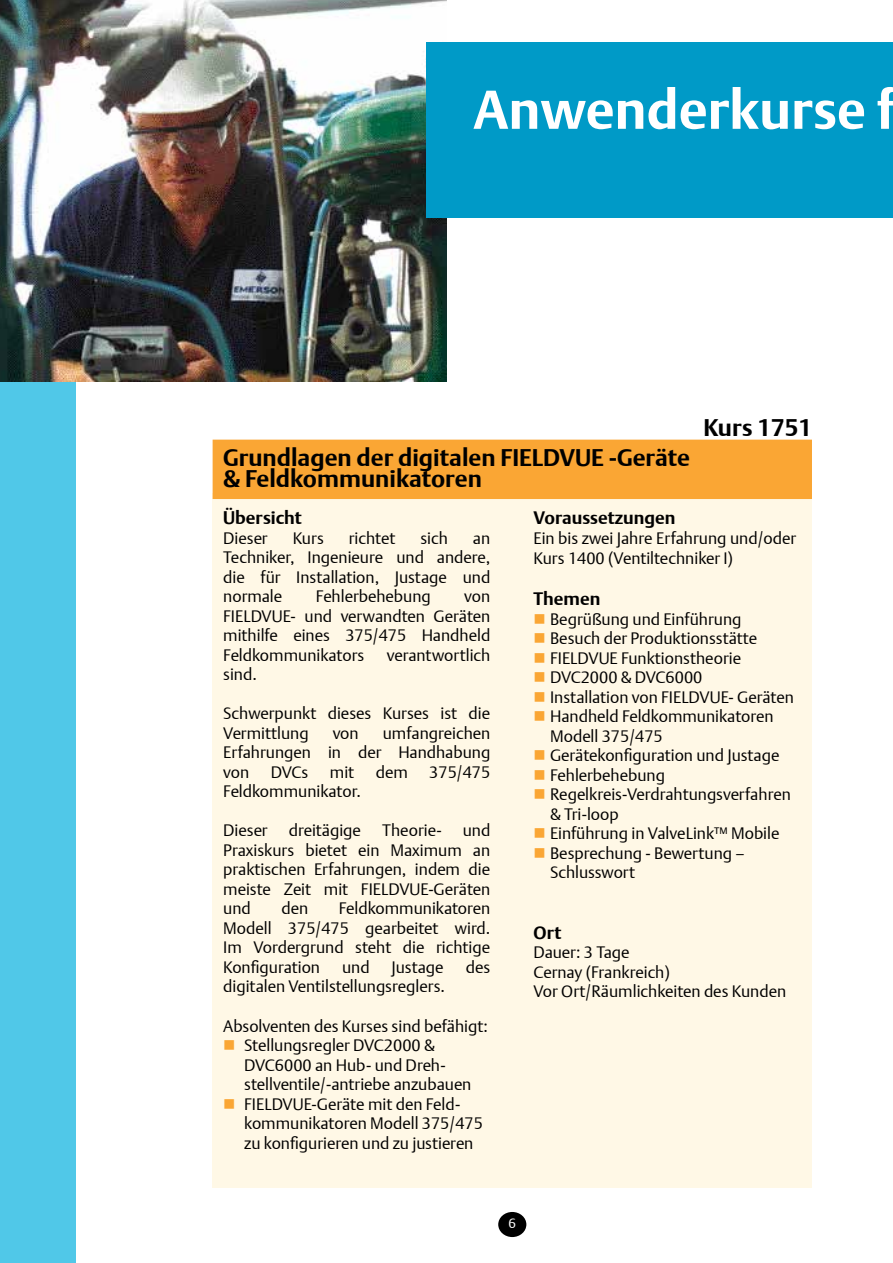
<style>
.page{position:relative;width:893px;height:1263px;background:#fff}
.page>*{position:absolute;margin:0;border:0;box-sizing:border-box;transform-origin:0 0}
.t1{font:700 54px "DTL Argo T";color:#fff}
.t2{font:700 24px/21px "DTL Argo T";color:#000}
.t3{font:700 18px "DTL Argo T";color:#000}
.t4{font:16.5px/19.5px "DTL Argo T Light";color:#000}
.t5{font:13.5px "DTL Argo T Light";color:#fff}
.s1{color:#faa634}
</style>
<div class="page">
<div style="left:498px;top:1212px;width:28px;height:25px;background:#000;border-radius:50%"></div>
<div style="left:0;top:0;width:76px;height:1263px;background:#50c8e8"></div>
<img style="left:0;top:0;width:446px;height:381px">
<div style="left:213px;top:493px;width:599px;height:694px;background:#fff8e6"></div>
<div style="left:426px;top:43px;width:467px;height:175px;background:#009ac7"></div>
<div style="left:213px;top:440px;width:599px;height:59px;background:#faa634"></div>
<h1 class="t1" style="left:473px;top:78px;width:423px">Anwenderkurse f</h1>
<h2 class="t2" style="left:223px;top:447px;width:469px">Grundlagen der digitalen FIELDVUE -Geräte &amp; Feldkommunikatoren</h2>
<h2 class="t2" style="left:703px;top:417px;width:110px">Kurs 1751</h2>
<p class="t3" style="left:223px;top:507px;width:80px">Übersicht</p>
<p class="t4" style="left:223px;top:528px;width:46px">Dieser</p>
<p class="t4" style="left:293px;top:528px;width:33px">Kurs</p>
<p class="t4" style="left:349px;top:528px;width:48px">richtet</p>
<p class="t4" style="left:420px;top:528px;width:29px">sich</p>
<p class="t4" style="left:223px;top:528px;width:269px;text-align:justify;text-indent:250px">an Techniker, Ingenieure und andere, die für Installation, Justage und normale</p>
<p class="t4" style="left:316px;top:586px;width:116px">Fehlerbehebung</p>
<p class="t4" style="left:223px;top:586px;width:269px;text-align:justify;text-indent:241px">von FIELDVUE- und verwandten Geräten mithilfe eines 375/475 Handheld Feldkommunikators</p>
<p class="t4" style="left:387px;top:645px;width:105px">verantwortlich</p>
<p class="t4" style="left:223px;top:664px;width:35px">sind.</p>
<p class="t4" style="left:223px;top:703px;width:269px">Schwerpunkt dieses Kurses ist die<br>Vermittlung</p>
<p class="t4" style="left:223px;top:723px;width:269px;text-align:justify;text-indent:160px">umfangreichen Erfahrungen in der Handhabung von</p>
<p class="t4" style="left:333px;top:723px;width:28px">von</p>
<p class="t4" style="left:271px;top:762px;width:39px">DVCs</p>
<p class="t4" style="left:330px;top:762px;width:26px">mit</p>
<p class="t4" style="left:376px;top:762px;width:34px">dem</p>
<p class="t4" style="left:429px;top:762px;width:63px">375/475</p>
<p class="t4" style="left:223px;top:781px;width:139px">Feldkommunikator.</p>
<p class="t4" style="left:223px;top:820px;width:46px">Dieser</p>
<p class="t4" style="left:289px;top:820px;width:74px">dreitägige</p>
<p class="t4" style="left:382px;top:820px;width:61px">Theorie-</p>
<p class="t4" style="left:223px;top:820px;width:269px;text-align:justify;text-indent:239px">und Praxiskurs bietet ein Maximum an praktischen Erfahrungen, indem die meiste Zeit mit FIELDVUE-Geräten und</p>
<p class="t4" style="left:223px;top:898px;width:269px;text-align:justify;text-indent:116px">Feldkommunikatoren Modell 375/475 gearbeitet wird.<br>Im Vordergrund steht die richtige Konfiguration</p>
<p class="t4" style="left:281px;top:898px;width:28px">den</p>
<p class="t4" style="left:342px;top:957px;width:29px">und</p>
<p class="t4" style="left:392px;top:957px;width:54px">Justage</p>
<p class="t4" style="left:466px;top:957px;width:26px">des</p>
<p class="t4" style="left:223px;top:977px;width:223px">digitalen Ventilstellungsreglers.</p>
<p class="t4" style="left:223px;top:1016px;width:266px">Absolventen des Kurses sind befähigt:</p>
<p class="t4" style="left:244px;top:1035px;width:229px;text-indent:-21px"><span class="s1">■</span> Stellungsregler DVC2000 &amp;<br>DVC6000 an Hub- und Dreh&shy;stellventile/-antriebe anzubauen</p>
<p class="t4" style="left:244px;top:1094px;width:240px;text-indent:-21px"><span class="s1">■</span> FIELDVUE-Geräte mit den Feld&shy;kommunikatoren Modell 375/475 zu konfigurieren und zu justieren</p>
<p class="t3" style="left:534px;top:507px;width:143px">Voraussetzungen</p>
<p class="t4" style="left:534px;top:528px;width:264px">Ein bis zwei Jahre Erfahrung und/oder<br>Kurs 1400 (Ventiltechniker I)</p>
<p class="t3" style="left:534px;top:588px;width:68px">Themen</p>
<p class="t4" style="left:534px;top:609px;width:210px"><span class="s1">■</span> Begrüßung und Einführung</p>
<p class="t4" style="left:534px;top:628px;width:225px"><span class="s1">■</span> Besuch der Produktionsstätte</p>
<p class="t4" style="left:534px;top:648px;width:209px"><span class="s1">■</span> FIELDVUE Funktionstheorie</p>
<p class="t4" style="left:534px;top:667px;width:170px"><span class="s1">■</span> DVC2000 &amp; DVC6000</p>
<p class="t4" style="left:534px;top:687px;width:262px"><span class="s1">■</span> Installation von FIELDVUE- Geräten</p>
<p class="t4" style="left:550px;top:706px;width:225px;text-indent:-16px"><span class="s1">■</span> Handheld Feldkommunikatoren<br>Modell 375/475</p>
<p class="t4" style="left:534px;top:745px;width:248px"><span class="s1">■</span> Gerätekonfiguration und Justage</p>
<p class="t4" style="left:534px;top:765px;width:133px"><span class="s1">■</span> Fehlerbehebung</p>
<p class="t4" style="left:550px;top:784px;width:242px;text-indent:-16px"><span class="s1">■</span> Regelkreis-Verdrahtungsverfahren &amp; Tri-loop</p>
<p class="t4" style="left:534px;top:823px;width:248px"><span class="s1">■</span> Einführung in ValveLink™ Mobile</p>
<p class="t4" style="left:550px;top:843px;width:196px;text-indent:-16px"><span class="s1">■</span> Besprechung - Bewertung –<br>Schlusswort</p>
<p class="t3" style="left:534px;top:922px;width:29px">Ort</p>
<p class="t4" style="left:534px;top:943px;width:254px">Dauer: 3 Tage<br>Cernay (Frankreich)<br>Vor Ort/Räumlichkeiten des Kunden</p>
<p class="t5" style="left:508px;top:1215px;width:9px">6</p>
</div>
